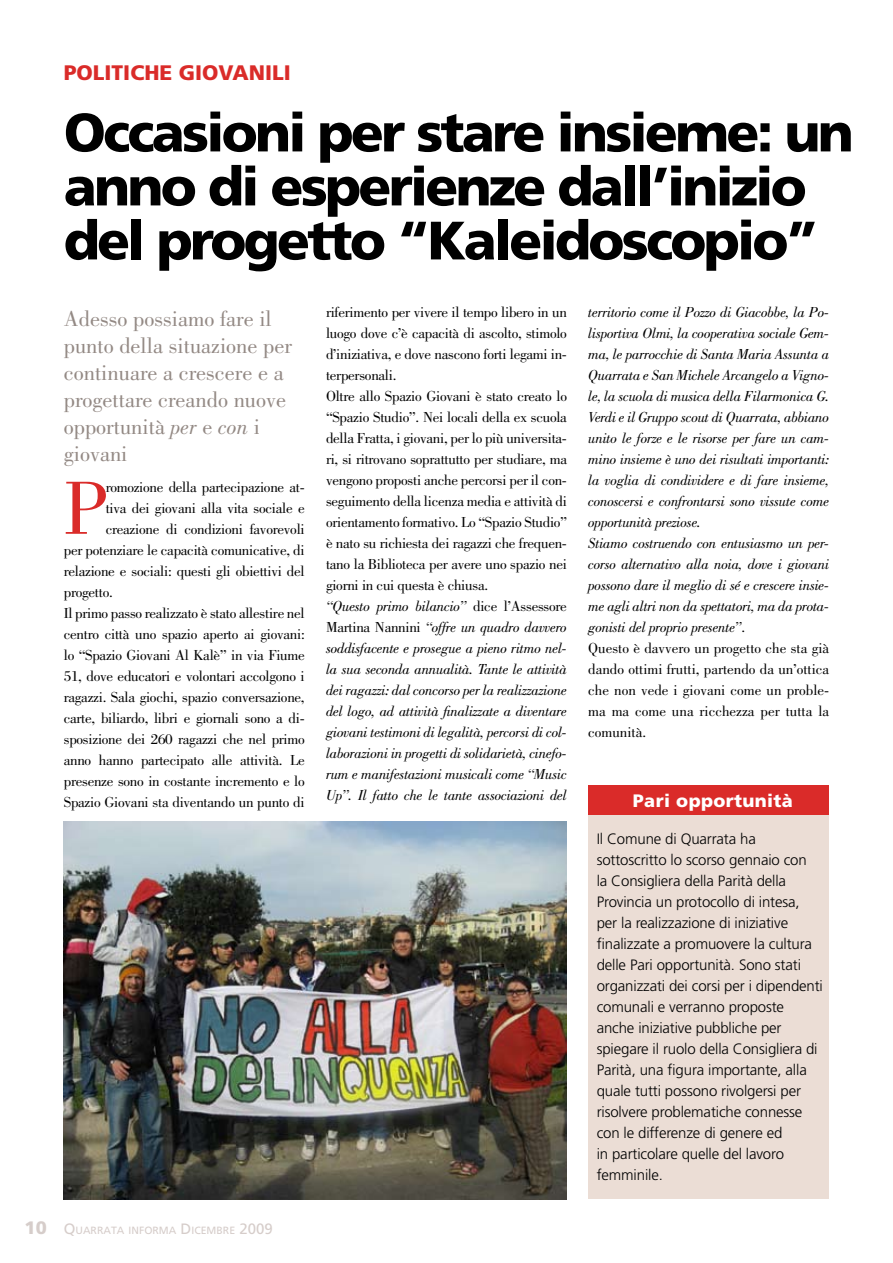
<style>
.page{position:relative;width:893px;height:1263px;background:#fff}
.page>*{position:absolute;margin:0;border:0;box-sizing:border-box;transform-origin:0 0}
.t1{font:77.85px "Bodoni";color:#da2b29}
.t2{font:900 54px/54px "Frutiger LT Std";letter-spacing:-.05em;color:#000}
.t3{font:22.5px/27px "Bodoni";color:#938984}
.t4{font:900 21px "Frutiger LT Std";color:#da2b29}
.t5{font:900 18px "Frutiger LT Std";letter-spacing:.02em;color:#fff}
.t6{font:15px/21px "Bodoni";letter-spacing:-.02em;color:#000}
.t7{font:italic 15px/21px "Bodoni";letter-spacing:-.02em;color:#000}
.t8{font:300 15px/21px "Frutiger LT Std";letter-spacing:-.01em;color:#000}
.t9{font:10.5px "Frutiger LT Std";color:#d6cdca}
.s1{font-style:italic}
.s2{font-style:normal}
.s3{font-weight:900;font-size:18px}
.s4{font-size:15px}
</style>
<div class="page">
<div style="left:588px;top:787px;width:241px;height:412px;background:#ebddd5"></div>
<div style="left:588px;top:786px;width:241px;height:29px;background:#da2b29"></div>
<img style="left:64px;top:822px;width:503px;height:377px">
<h3 class="t4" style="left:64px;top:60px;width:25px">Politic</h3>
<h3 class="t4" style="left:144px;top:60px;width:50px">he giova</h3>
<h3 class="t4" style="left:249px;top:60px;width:25px">nili</h3>
<h2 class="t2" style="left:64px;top:105px;width:791px">Occasioni per stare insieme: un anno di esperienze dall’inizio del progetto “Kaleidoscopio”</h2>
<h3 class="t3" style="left:64px;top:305px;width:230px">Adesso possiamo fare il punto della situazione per continuare a crescere e a progettare creando nuove opportunità <span class="s1">per</span> e <span class="s1">con</span> i giovani</h3>
<p class="t6" style="left:326px;top:302px;width:242px">riferimento per vivere il tempo libero in un luogo dove c’è capacità di ascolto, stimolo d’iniziativa, e dove nascono forti legami in&shy;terpersonali.<br>Oltre allo Spazio Giovani è stato creato lo “Spazio Studio”. Nei locali della ex scuola della Fratta, i giovani, per lo più universita&shy;ri, si ritrovano soprattutto per studiare, ma vengono proposti anche percorsi per il con&shy;seguimento della licenza media e attività di orientamento formativo. Lo “Spazio Studio” è nato su richiesta dei ragazzi che frequen&shy;tano la Biblioteca per avere uno spazio nei giorni in cui questa è chiusa.<br><span class="s1">“Questo primo bilancio”</span> dice l’Assessore Martina Nannini <span class="s1">“offre un quadro davvero soddisfacente e prosegue a pieno ritmo nel&shy;la sua seconda annualità. Tante le attività dei ragazzi: dal concorso per la realizzazione del logo, ad attività finalizzate a diventare giovani testimoni di legalità, percorsi di col&shy;laborazioni in progetti di solidarietà, cinefo&shy;rum e manifestazioni musicali come “Music Up”. Il fatto che le tante associazioni del</span></p>
<p class="t7" style="left:588px;top:302px;width:242px">territorio come il Pozzo di Giacobbe, la Po&shy;lisportiva Olmi, la cooperativa sociale Gem&shy;ma, le parrocchie di Santa Maria Assunta a Quarrata e San Michele Arcangelo a Vigno&shy;le, la scuola di musica della Filarmonica G.<br>Verdi e il Gruppo scout di Quarrata, abbiano unito le forze e le risorse per fare un cam&shy;mino insieme è uno dei risultati importanti: la voglia di condividere e di fare insieme, conoscersi e confrontarsi sono vissute come opportunità preziose.<br>Stiamo costruendo con entusiasmo un per&shy;corso alternativo alla noia, dove i giovani possono dare il meglio di sé e crescere insie&shy;me agli altri non da spettatori, ma da prota&shy;gonisti del proprio presente”<span class="s2">.<br>Questo è davvero un progetto che sta già dando ottimi frutti, partendo da un’ottica che non vede i giovani come un proble&shy;ma ma come una ricchezza per tutta la comunità.</span></p>
<h1 class="t1" style="left:64px;top:465px;width:45px">P</h1>
<p class="t6" style="left:106px;top:476px;width:201px">romozione della partecipazione at-</p>
<p class="t6" style="left:106px;top:497px;width:201px">tiva dei giovani alla vita sociale e</p>
<p class="t6" style="left:106px;top:518px;width:201px">creazione di condizioni favorevoli</p>
<p class="t6" style="left:64px;top:539px;width:242px">per potenziare le capacità comunicative, di</p>
<p class="t6" style="left:64px;top:560px;width:242px">relazione e sociali: questi gli obiettivi del</p>
<p class="t6" style="left:64px;top:581px;width:51px">progetto.</p>
<p class="t6" style="left:64px;top:602px;width:242px">Il primo passo realizzato è stato allestire nel</p>
<p class="t6" style="left:64px;top:623px;width:242px">centro città uno spazio aperto ai giovani:</p>
<p class="t6" style="left:64px;top:644px;width:242px">lo “Spazio Giovani Al Kalè” in via Fiume</p>
<p class="t6" style="left:64px;top:665px;width:242px">51, dove educatori e volontari accolgono i</p>
<p class="t6" style="left:64px;top:686px;width:242px">ragazzi. Sala giochi, spazio conversazione,</p>
<p class="t6" style="left:64px;top:707px;width:242px">carte, biliardo, libri e giornali sono a di-</p>
<p class="t6" style="left:64px;top:728px;width:242px">sposizione dei 260 ragazzi che nel primo</p>
<p class="t6" style="left:64px;top:749px;width:242px">anno hanno partecipato alle attività. Le</p>
<p class="t6" style="left:64px;top:770px;width:242px">presenze sono in costante incremento e lo</p>
<p class="t6" style="left:64px;top:791px;width:242px">Spazio Giovani sta diventando un punto di</p>
<p class="t5" style="left:633px;top:790px;width:162px">Pari opportunità</p>
<p class="t9" style="left:24px;top:1224px;width:250px"><span class="s3">10</span> <span class="s4">Q</span>UARRATA INFORMA <span class="s4">D</span>ICEMBRE <span class="s4">2009</span></p>
<p class="t8" style="left:597px;top:828px;width:228px">Il Comune di Quarrata ha sottoscritto lo scorso gennaio con<br>la Consigliera della Parità della<br>Provincia un protocollo di intesa, per la realizzazione di iniziative finalizzate a promuovere la cultura delle Pari opportunità. Sono stati organizzati dei corsi per i dipendenti comunali e verranno proposte anche iniziative pubbliche per spiegare il ruolo della Consigliera di<br>Parità, una figura importante, alla quale tutti possono rivolgersi per risolvere problematiche connesse con le differenze di genere ed<br>in particolare quelle del lavoro femminile.</p>
</div>
